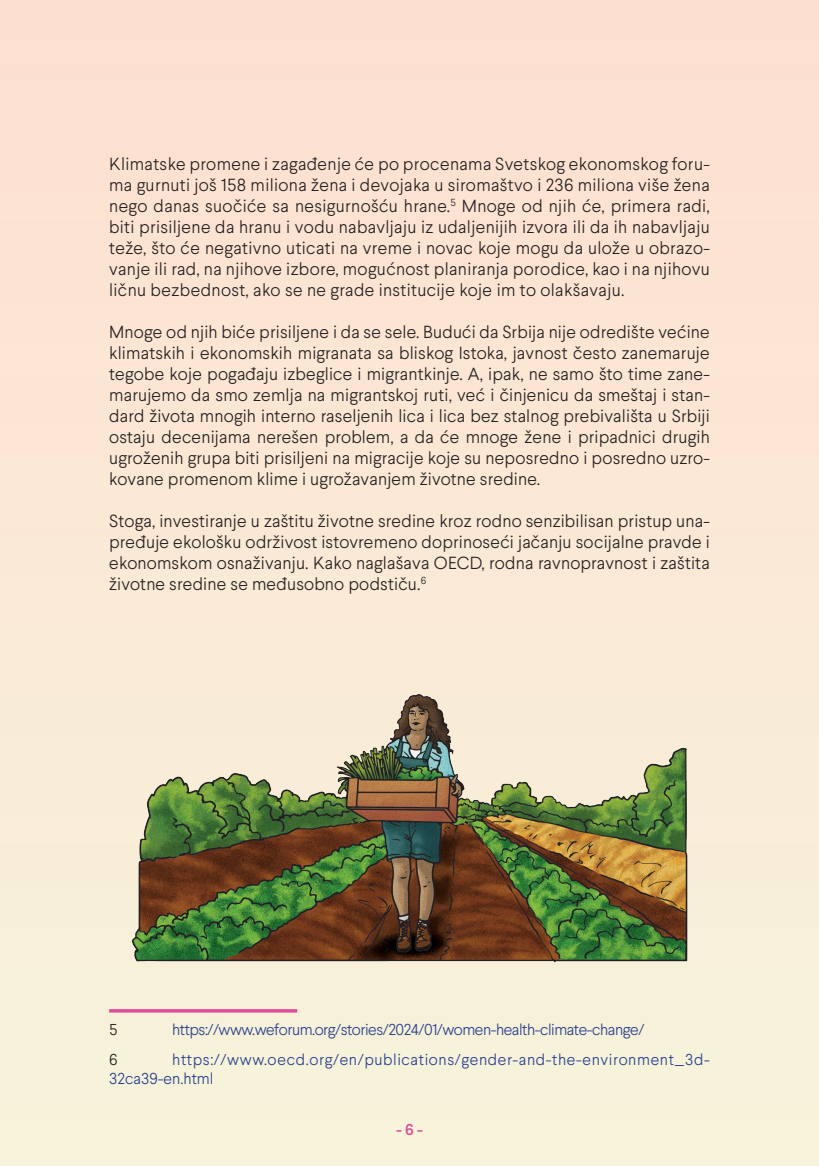
<style>
.page{position:relative;width:819px;height:1166px;background:#fbe8d5}
.page>*{position:absolute;margin:0;border:0;box-sizing:border-box;transform-origin:0 0}
.t1{font:300 17.5px/21px "Larsseit";letter-spacing:.01em;color:#231f20;text-align:justify}
.t2{font:300 15.75px/18.9px "Larsseit";letter-spacing:.04em;color:#253f8e}
.t3{font:300 15.75px "Larsseit";letter-spacing:-.03em;color:#253f8e}
.t4{font:500 15.75px "Larsseit";color:#df4d9c}
.t5{font:300 15.75px "Larsseit";color:#231f20}
</style>
<div class="page">
<hr style="left:109px;top:1009px;width:188px;height:3px;background:#df4d9c">
<img style="left:132px;top:694px;width:556px;height:269px">
<p class="t1" style="left:109px;top:153px;width:602px">Klimatske promene i zagađenje će po procenama Svetskog ekonomskog foru&shy;ma gurnuti još 158 miliona žena i devojaka u siromaštvo i 236 miliona više žena nego danas suočiće sa nesigurnošću hrane.<sup>5</sup> Mnoge od njih će, primera radi, biti prisiljene da hranu i vodu nabavljaju iz udaljenijih izvora ili da ih nabavljaju teže, što će negativno uticati na vreme i novac koje mogu da ulože u obrazo&shy;vanje ili rad, na njihove izbore, mogućnost planiranja porodice, kao i na njihovu ličnu bezbednost, ako se ne grade institucije koje im to olakšavaju.</p>
<p class="t1" style="left:109px;top:321px;width:602px">Mnoge od njih biće prisiljene i da se sele. Budući da Srbija nije odredište većine klimatskih i ekonomskih migranata sa bliskog Istoka, javnost često zanemaruje tegobe koje pogađaju izbeglice i migrantkinje. A, ipak, ne samo što time zane&shy;marujemo da smo zemlja na migrantskoj ruti, već i činjenicu da smeštaj i stan&shy;dard života mnogih interno raseljenih lica i lica bez stalnog prebivališta u Srbiji ostaju decenijama nerešen problem, a da će mnoge žene i pripadnici drugih ugroženih grupa biti prisiljeni na migracije koje su neposredno i posredno uzro&shy;kovane promenom klime i ugrožavanjem životne sredine.</p>
<p class="t1" style="left:109px;top:510px;width:602px">Stoga, investiranje u zaštitu životne sredine kroz rodno senzibilisan pristup una&shy;pređuje ekološku održivost istovremeno doprinoseći jačanju socijalne pravde i ekonomskom osnaživanju. Kako naglašava OECD, rodna ravnopravnost i zaštita životne sredine se međusobno podstiču.<sup>6</sup></p>
<p class="t5" style="left:109px;top:1020px;width:10px">5</p>
<p class="t3" style="left:172px;top:1020px;width:473px">https://www.weforum.org/stories/2024/01/women-health-climate-change/</p>
<p class="t5" style="left:109px;top:1049px;width:10px">6</p>
<p class="t2" style="left:109px;top:1050px;width:602px;text-indent:63px">https://www.oecd.org/en/publications/gender-and-the-environment_3d-<br>32ca39-en.html</p>
<p class="t4" style="left:396px;top:1120px;width:28px">- 6 -</p>
</div>
